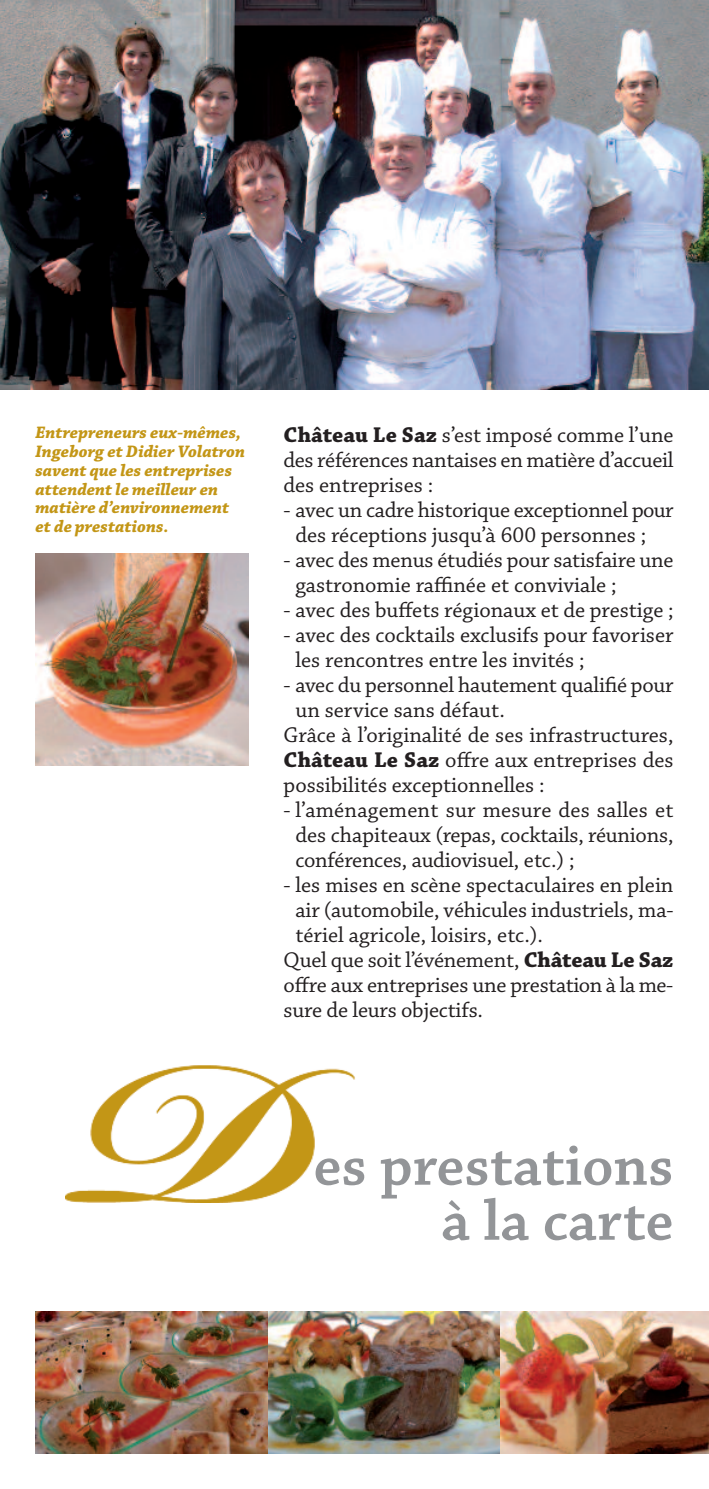
<style>
.page{position:relative;width:709px;height:1489px;background:#fff}
.page>*{position:absolute;margin:0;border:0;box-sizing:border-box;transform-origin:0 0}
.t1{font:600 60px/55px "Chaparral Pro";color:#939598;text-align:right}
.t2{font:22.5px/25px "Chaparral Pro";letter-spacing:-.005em;color:#231f20}
.t3{font:italic 700 17.5px/18.8px "Chaparral Pro";color:#c39616}
.s1{font-weight:700}
</style>
<div class="page">
<img style="left:35px;top:553px;width:213px;height:212px">
<img style="left:0;top:0;width:709px;height:390px">
<img style="left:66px;top:1065px;width:289px;height:137px">
<img style="left:35px;top:1311px;width:674px;height:142px">
<p class="t3" style="left:35px;top:425px;width:211px">Entrepreneurs eux-mêmes,<br>Ingeborg et Didier Volatron savent que les entreprises attendent le meilleur en matière d’environnement et de prestations.</p>
<p class="t2" style="left:283px;top:424px;width:391px;text-align:justify"><span class="s1">Château Le Saz</span> s’est imposé comme l’une des références nantaises en matière d’accueil des entreprises :</p>
<p class="t2" style="left:295px;top:499px;width:379px;text-indent:-12px">- avec un cadre historique exceptionnel pour des réceptions jusqu’à 600 personnes ;</p>
<p class="t2" style="left:295px;top:549px;width:379px;text-indent:-12px">- avec des menus étudiés pour satisfaire une gastronomie raffinée et conviviale ;</p>
<p class="t2" style="left:283px;top:599px;width:391px">- avec des buffets régionaux et de prestige ;</p>
<p class="t2" style="left:295px;top:624px;width:379px;text-indent:-12px">- avec des cocktails exclusifs pour favoriser les rencontres entre les invités ;</p>
<p class="t2" style="left:283px;top:674px;width:391px">- avec du personnel hautement qualifié pour</p>
<p class="t2" style="left:295px;top:699px;width:211px">un service sans défaut.</p>
<p class="t2" style="left:283px;top:724px;width:391px">Grâce à l’originalité de ses infrastructures,</p>
<p class="t2" style="left:283px;top:749px;width:391px"><span class="s1">Château Le Saz</span> offre aux entreprises des</p>
<p class="t2" style="left:283px;top:774px;width:263px">possibilités exceptionnelles :</p>
<p class="t2" style="left:295px;top:799px;width:379px;text-align:justify;text-indent:-12px">- l’aménagement sur mesure des salles et des chapiteaux (repas, cocktails, réunions, conférences, audiovisuel, etc.) ;</p>
<p class="t2" style="left:283px;top:874px;width:391px">- les mises en scène spectaculaires en plein</p>
<p class="t2" style="left:295px;top:899px;width:379px">air (automobile, véhicules industriels, ma-</p>
<p class="t2" style="left:295px;top:924px;width:249px">tériel agricole, loisirs, etc.).</p>
<p class="t2" style="left:283px;top:949px;width:391px">Quel que soit l’événement, <span class="s1">Château Le Saz</span></p>
<p class="t2" style="left:283px;top:974px;width:391px">offre aux entreprises une prestation à la me-</p>
<p class="t2" style="left:283px;top:999px;width:201px">sure de leurs objectifs.</p>
<h1 class="t1" style="left:313px;top:1143px;width:361px">es prestations à la carte</h1>
</div>
